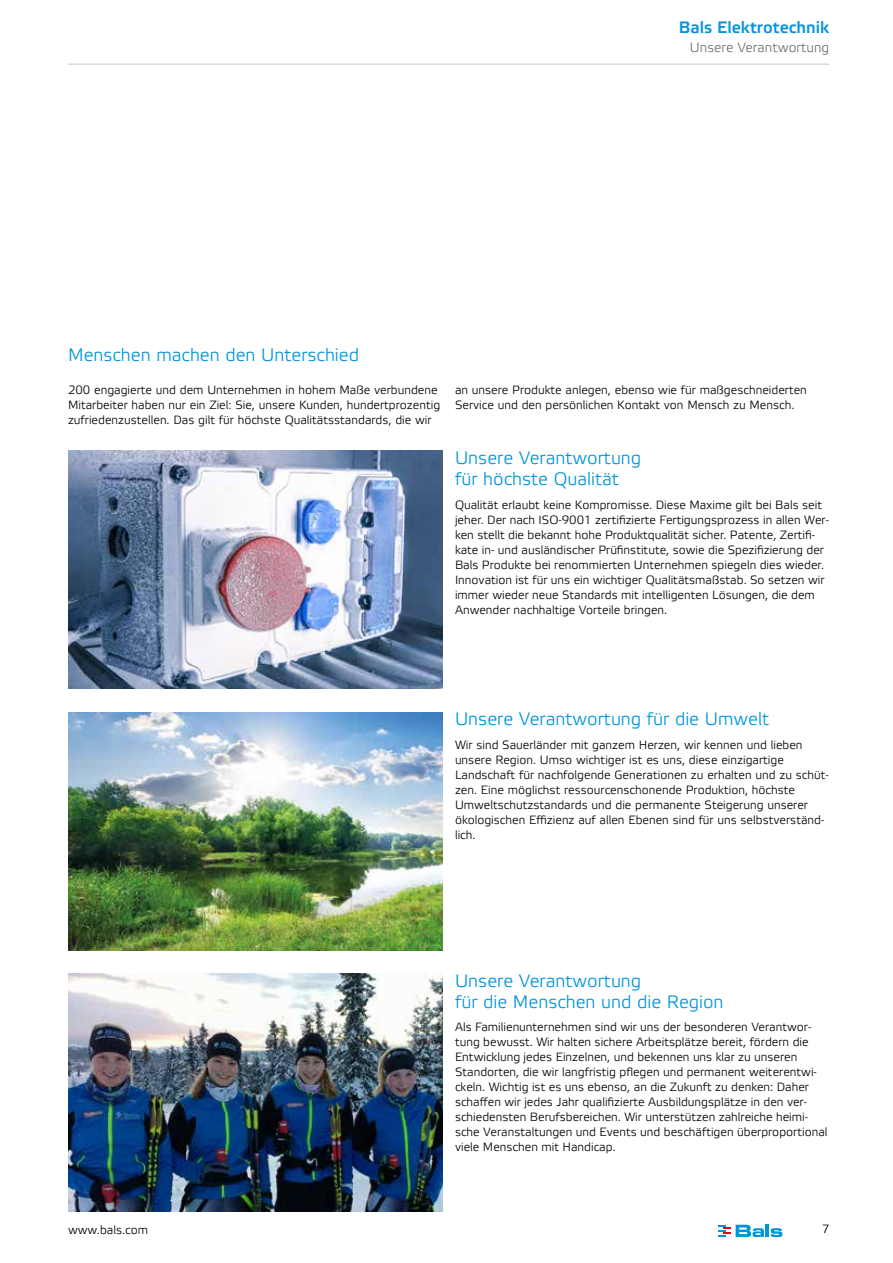
<style>
.page{position:relative;width:893px;height:1263px;background:#fff}
.page>*{position:absolute;margin:0;border:0;box-sizing:border-box;transform-origin:0 0}
.t1{font:300 18px/21.6px "Etelka";color:#0095db}
.t2{font:500 16.5px "Etelka";color:#0095db}
.t3{font:300 13.5px "Etelka";color:#706f6f}
.t4{font:300 12px/15px "Etelka";color:#000}
</style>
<div class="page">
<svg style="left:719px;top:1225px;width:63px;height:12px"></svg>
<hr style="left:68px;top:64px;width:761px;height:1px;background:#c6c6c6">
<img style="left:68px;top:974px;width:374px;height:238px">
<img style="left:68px;top:451px;width:374px;height:238px">
<img style="left:68px;top:712px;width:374px;height:238px">
<h2 class="t2" style="left:679px;top:17px;width:152px">Bals Elektrotechnik</h2>
<p class="t3" style="left:690px;top:39px;width:141px">Unsere Verantwortung</p>
<h1 class="t1" style="left:68px;top:344px;width:292px">Menschen machen den Unterschied</h1>
<p class="t4" style="left:68px;top:382px;width:374px">200 engagierte und dem Unternehmen in hohem Maße verbundene<br>Mitarbeiter haben nur ein Ziel: Sie, unsere Kunden, hundertprozentig zufriedenzustellen. Das gilt für höchste Qualitätsstandards, die wir</p>
<p class="t4" style="left:455px;top:382px;width:353px">an unsere Produkte anlegen, ebenso wie für maßgeschneiderten<br>Service und den persönlichen Kontakt von Mensch zu Mensch.</p>
<h1 class="t1" style="left:455px;top:447px;width:188px">Unsere Verantwortung für höchste Qualität</h1>
<p class="t4" style="left:455px;top:497px;width:376px">Qualität erlaubt keine Kompromisse. Diese Maxime gilt bei Bals seit jeher. Der nach ISO-9001 zertifizierte Fertigungsprozess in allen Wer&shy;ken stellt die bekannt hohe Produktqualität sicher. Patente, Zertifi&shy;kate in- und ausländischer Prüfinstitute, sowie die Spezifizierung der Bals Produkte bei renommierten Unternehmen spiegeln dies wieder.<br>Innovation ist für uns ein wichtiger Qualitätsmaßstab. So setzen wir immer wieder neue Standards mit intelligenten Lösungen, die dem Anwender nachhaltige Vorteile bringen.</p>
<h1 class="t1" style="left:455px;top:709px;width:316px">Unsere Verantwortung für die Umwelt</h1>
<p class="t4" style="left:455px;top:737px;width:375px">Wir sind Sauerländer mit ganzem Herzen, wir kennen und lieben unsere Region. Umso wichtiger ist es uns, diese einzigartige Landschaft für nachfolgende Generationen zu erhalten und zu schüt&shy;zen. Eine möglichst ressourcenschonende Produktion, höchste Umweltschutzstandards und die permanente Steigerung unserer ökologischen Effizienz auf allen Ebenen sind für uns selbstverständ&shy;lich.</p>
<h1 class="t1" style="left:455px;top:970px;width:270px">Unsere Verantwortung<br>für die Menschen und die Region</h1>
<p class="t4" style="left:455px;top:1020px;width:374px">Als Familienunternehmen sind wir uns der besonderen Verantwor&shy;tung bewusst. Wir halten sichere Arbeitsplätze bereit, fördern die Entwicklung jedes Einzelnen, und bekennen uns klar zu unseren Standorten, die wir langfristig pflegen und permanent weiterentwi&shy;ckeln. Wichtig ist es uns ebenso, an die Zukunft zu denken: Daher schaffen wir jedes Jahr qualifizierte Ausbildungsplätze in den ver&shy;schiedensten Berufsbereichen. Wir unterstützen zahlreiche heimi&shy;sche Veranstaltungen und Events und beschäftigen überproportional viele Menschen mit Handicap.</p>
<p class="t4" style="left:68px;top:1222px;width:82px">www.bals.com</p>
<p class="t4" style="left:822px;top:1222px;width:9px">7</p>
</div>
